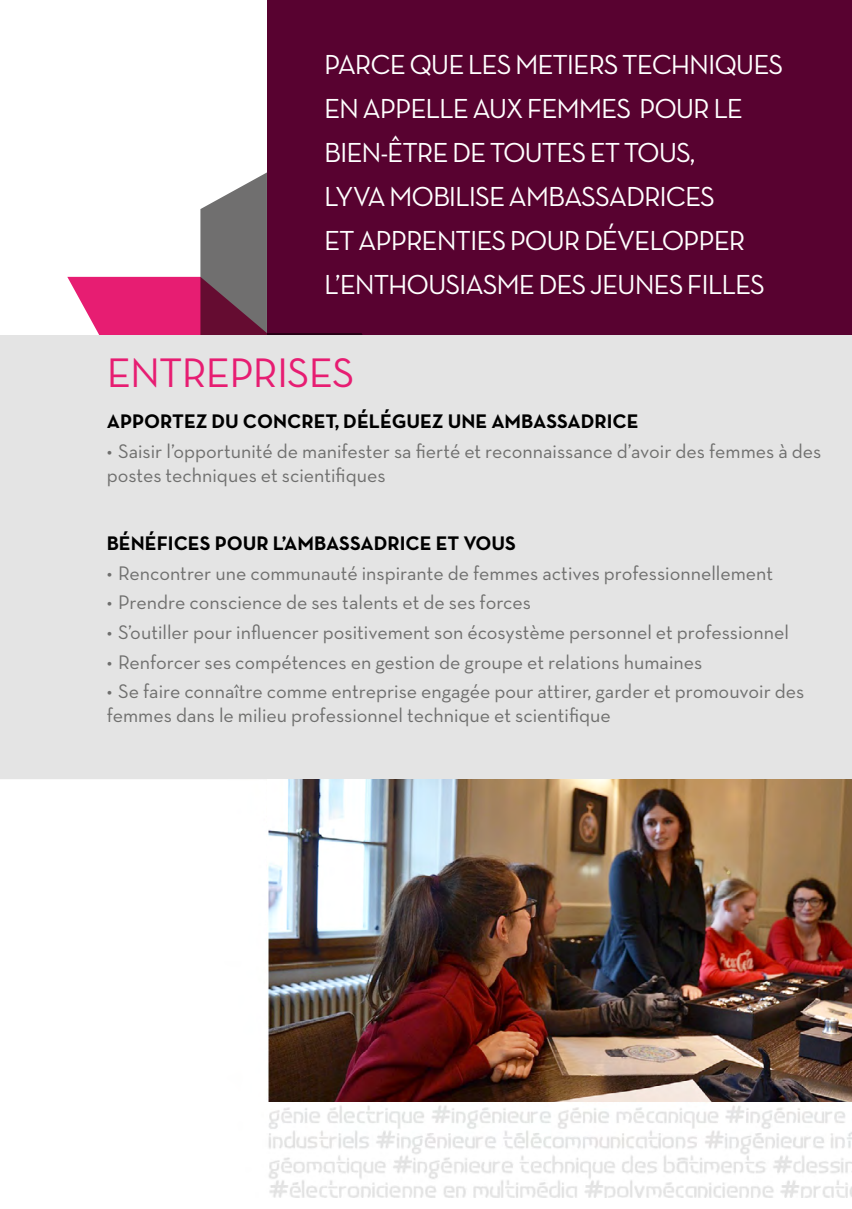
<style>
.page{position:relative;width:852px;height:1209px;background:#fff}
.page>*{position:absolute;margin:0;border:0;box-sizing:border-box;transform-origin:0 0}
.t1{font:42px "Neutra Text TF";letter-spacing:-.02em;color:#e71d72}
.t2{font:28px/44px "Neutra Text TF";letter-spacing:-.04em;color:#fff}
.t3{font:20px/24px "Neutra Text TF";color:#6f6f6e}
.t4{font:700 20px "Neutra Text TF";color:#000}
</style>
<div class="page">
<img style="left:268px;top:1101px;width:583px;height:96px">
<img style="left:268px;top:780px;width:583px;height:321px">
<div style="left:267px;top:0;width:584px;height:335px;background:#580230"></div>
<svg style="left:200px;top:172px;width:163px;height:163px"></svg>
<svg style="left:67px;top:277px;width:200px;height:58px;background:#bf3a72"></svg>
<div style="left:0;top:335px;width:851px;height:444px;background:#e4e4e4"></div>
<h2 class="t2" style="left:324px;top:42px;width:460px">PARCE QUE LES METIERS TECHNIQUES<br>EN APPELLE AUX FEMMES POUR LE<br>BIEN-ÊTRE DE TOUTES ET TOUS,<br>LYVA MOBILISE AMBASSADRICES<br>ET APPRENTIES POUR DÉVELOPPER<br>L’ENTHOUSIASME DES JEUNES FILLES</h2>
<h1 class="t1" style="left:107px;top:347px;width:249px">ENTREPRISES</h1>
<p class="t4" style="left:107px;top:409px;width:533px">APPORTEZ DU CONCRET, DÉLÉGUEZ UNE AMBASSADRICE</p>
<p class="t3" style="left:107px;top:439px;width:715px">• Saisir l’opportunité de manifester sa fierté et reconnaissance d’avoir des femmes à des postes techniques et scientifiques</p>
<p class="t4" style="left:107px;top:531px;width:410px">BÉNÉFICES POUR L’AMBASSADRICE ET VOUS</p>
<p class="t3" style="left:107px;top:560px;width:667px">• Rencontrer une communauté inspirante de femmes actives professionnellement</p>
<p class="t3" style="left:107px;top:590px;width:425px">• Prendre conscience de ses talents et de ses forces</p>
<p class="t3" style="left:107px;top:620px;width:683px">• S’outiller pour influencer positivement son écosystème personnel et professionnel</p>
<p class="t3" style="left:107px;top:649px;width:596px">• Renforcer ses compétences en gestion de groupe et relations humaines</p>
<p class="t3" style="left:107px;top:679px;width:698px">• Se faire connaître comme entreprise engagée pour attirer, garder et promouvoir des femmes dans le milieu professionnel technique et scientifique</p>
</div>
